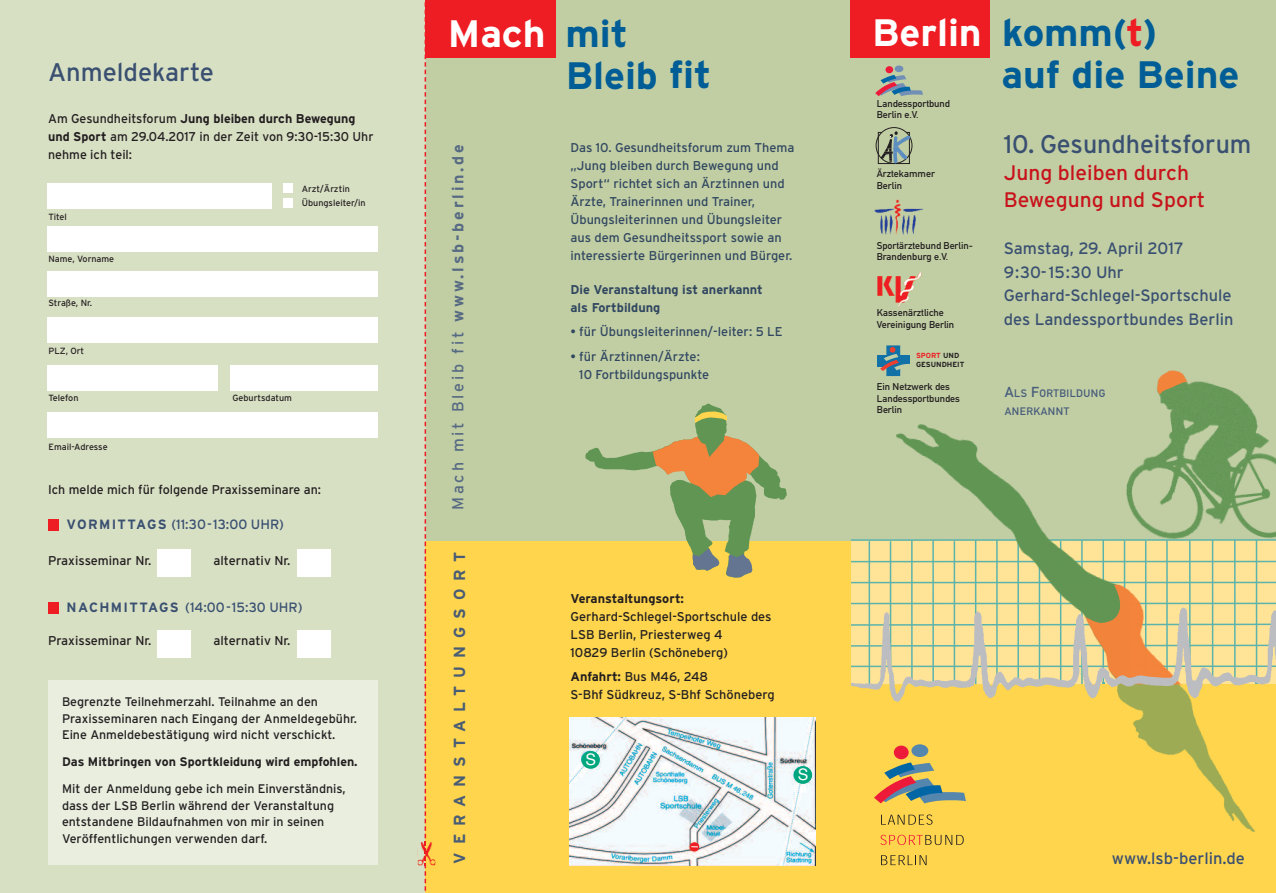
<style>
.page{position:relative;width:1276px;height:893px;background:#fff}
.page>*{position:absolute;margin:0;border:0;box-sizing:border-box;transform-origin:0 0}
.t1{font:700 38.1px/42px "Interstate";color:#005d95}
.t2{font:25.5px "Interstate";color:#3a5071}
.t3{font:21px/27px "Interstate";color:#c8131b}
.t4{font:16.35px/23.9px "Interstate";color:#3a5071}
.t5{font:700 16.05px "Interstate";letter-spacing:.175em;color:#576a83}
.t6{font:700 16.05px "Interstate";letter-spacing:.5em;color:#485c75}
.t7{font:15.9px "Helvetica";color:#fff}
.t8{font:13.5px "Interstate";color:#3a5071}
.t9{font:12.75px/18px "Interstate";color:#231f20}
.t10{font:12.75px/18px "Interstate";color:#314760}
.t11{font:700 12.75px/18px "Interstate";color:#314760}
.t12{font:700 12.75px "Interstate";color:#231f20}
.t13{font:12.45px/16.5px "Interstate";color:#231f20}
.t14{font:700 12.45px "Interstate";color:#231f20}
.t15{font:10.65px/17.2px "DIN Mittelschrift";letter-spacing:.04em;color:#475c7b}
.t16{font:9.75px/11.7px "DIN Mittelschrift";color:#231f20}
.t17{font:9px/14.7px "Interstate";color:#231f20}
.t18{font:700 7.35px/8.2px "Interstate";color:#231f20}
.s1{font-weight:700}
.s2{color:#fff}
.s3{font-weight:400}
.s4{color:#ee1d23}
.s5{font-size:14.25px}
</style>
<div class="page">
<div style="left:0;top:0;width:425px;height:893px;background:#d8e0c4"></div>
<div style="left:48px;top:680px;width:330px;height:185px;background:#e9eedf"></div>
<div style="left:850px;top:0;width:426px;height:551px;background:#c1cea4"></div>
<div style="left:425px;top:0;width:426px;height:561px;background:#c1cea4"></div>
<div style="left:850px;top:540px;width:426px;height:144px;background:#ffe497"></div>
<hr style="left:851px;top:539px;width:425px;height:2px;background:#5bb3ac">
<hr style="left:838px;top:561px;width:438px;height:1px;background:#5bb3ac">
<hr style="left:838px;top:582px;width:438px;height:1px;background:#5bb3ac">
<hr style="left:838px;top:603px;width:438px;height:1px;background:#5bb3ac">
<hr style="left:868px;top:541px;width:2px;height:273px;background:#5bb3ac">
<hr style="left:1145px;top:541px;width:1px;height:273px;background:#5bb3ac">
<hr style="left:1166px;top:541px;width:1px;height:273px;background:#5bb3ac">
<hr style="left:1189px;top:540px;width:1px;height:274px;background:#5bb3ac">
<hr style="left:1211px;top:540px;width:2px;height:274px;background:#5bb3ac">
<hr style="left:1234px;top:540px;width:1px;height:274px;background:#5bb3ac">
<hr style="left:1255px;top:539px;width:2px;height:275px;background:#5bb3ac">
<img style="left:878px;top:424px;width:251px;height:182px">
<div style="left:850px;top:0;width:140px;height:58px;background:#ee1d23"></div>
<div style="left:425px;top:684px;width:851px;height:209px;background:#fed54d"></div>
<img style="left:1136px;top:731px;width:119px;height:101px">
<img style="left:1044px;top:581px;width:178px;height:25px">
<img style="left:850px;top:606px;width:426px;height:125px">
<img style="left:1118px;top:381px;width:158px;height:165px">
<img style="left:1135px;top:370px;width:58px;height:26px">
<div style="left:911px;top:744px;width:17px;height:13px;background:#5586ae;border-radius:50%"></div>
<div style="left:894px;top:746px;width:14px;height:13px;background:#ed1a3a;border-radius:50%"></div>
<svg style="left:874px;top:762px;width:92px;height:41px"></svg>
<svg style="left:881px;top:855px;width:45px;height:10px"></svg>
<svg style="left:880px;top:835px;width:83px;height:10px"></svg>
<svg style="left:881px;top:814px;width:51px;height:11px"></svg>
<div style="left:886px;top:345px;width:14px;height:31px;background:#1272a7"></div>
<div style="left:877px;top:355px;width:32px;height:12px;background:#1272a7"></div>
<img style="left:886px;top:353px;width:13px;height:4px">
<img style="left:899px;top:363px;width:11px;height:8px">
<svg style="left:886px;top:347px;width:10px;height:6px"></svg>
<img style="left:880px;top:357px;width:19px;height:14px">
<div style="left:425px;top:0;width:130px;height:58px;background:#ee1d23"></div>
<img style="left:877px;top:272px;width:45px;height:36px">
<img style="left:874px;top:199px;width:49px;height:36px">
<div style="left:875px;top:127px;width:37px;height:37px;border:1px solid #231f20;border-radius:50%"></div>
<svg style="left:877px;top:131px;width:33px;height:33px"></svg>
<div style="left:425px;top:541px;width:425px;height:352px;background:#fed54d"></div>
<img style="left:569px;top:717px;width:246px;height:148px">
<div style="left:581px;top:751px;width:19px;height:18px;background:#00a77e;border-radius:50%"></div>
<svg style="left:690px;top:842px;width:9px;height:9px"></svg>
<div style="left:794px;top:766px;width:18px;height:18px;background:#00a77e;border-radius:50%"></div>
<img style="left:585px;top:403px;width:202px;height:144px">
<img style="left:690px;top:547px;width:63px;height:31px">
<img style="left:652px;top:433px;width:107px;height:64px">
<svg style="left:695px;top:411px;width:32px;height:12px"></svg>
<div style="left:894px;top:66px;width:9px;height:6px;background:#728fb6;border-radius:50%"></div>
<div style="left:885px;top:66px;width:8px;height:7px;background:#ed1a3a;border-radius:50%"></div>
<svg style="left:875px;top:75px;width:48px;height:21px"></svg>
<div style="left:48px;top:602px;width:11px;height:11px;background:#ee1d23"></div>
<div style="left:48px;top:520px;width:11px;height:11px;background:#ee1d23"></div>
<div style="left:47px;top:183px;width:225px;height:26px;background:#fff"></div>
<div style="left:47px;top:226px;width:331px;height:26px;background:#fff"></div>
<div style="left:47px;top:365px;width:171px;height:25px;background:#fff"></div>
<div style="left:47px;top:412px;width:331px;height:25px;background:#fff"></div>
<div style="left:47px;top:271px;width:331px;height:26px;background:#fff"></div>
<div style="left:47px;top:317px;width:331px;height:26px;background:#fff"></div>
<div style="left:283px;top:183px;width:10px;height:10px;background:#fff"></div>
<div style="left:283px;top:198px;width:10px;height:10px;background:#fff"></div>
<img style="left:417px;top:842px;width:18px;height:23px">
<svg style="left:424px;top:2px;width:2px;height:889px"></svg>
<div style="left:230px;top:365px;width:148px;height:25px;background:#fff"></div>
<div style="left:158px;top:549px;width:33px;height:27px;background:#fff"></div>
<div style="left:158px;top:630px;width:33px;height:27px;background:#fff"></div>
<div style="left:297px;top:549px;width:33px;height:27px;background:#fff"></div>
<div style="left:297px;top:630px;width:33px;height:27px;background:#fff"></div>
<h2 class="t2" style="left:48px;top:57px;width:167px">Anmeldekarte</h2>
<p class="t9" style="left:48px;top:110px;width:327px">Am Gesundheitsforum <span class="s1">Jung bleiben durch Bewegung und Sport</span> am 29.04.2017 in der Zeit von 9:30-15:30 Uhr nehme ich teil:</p>
<p class="t17" style="left:48px;top:210px;width:20px">Titel</p>
<p class="t17" style="left:48px;top:251px;width:67px">Name, Vorname</p>
<p class="t17" style="left:48px;top:296px;width:45px">Straße, Nr.</p>
<p class="t17" style="left:48px;top:343px;width:37px">PLZ, Ort</p>
<p class="t17" style="left:48px;top:391px;width:31px">Telefon</p>
<p class="t17" style="left:232px;top:391px;width:61px">Geburtsdatum</p>
<p class="t17" style="left:302px;top:181px;width:65px">Arzt/Ärztin<br>Übungsleiter/in</p>
<p class="t17" style="left:48px;top:440px;width:61px">Email-Adresse</p>
<p class="t9" style="left:48px;top:480px;width:274px">Ich melde mich für folgende Praxisseminare an:</p>
<p class="t8" style="left:67px;top:517px;width:219px"><span class="s1">VORMITTAGS</span> (11:30-13:00 UHR)</p>
<p class="t9" style="left:48px;top:551px;width:105px">Praxisseminar Nr.</p>
<p class="t9" style="left:214px;top:551px;width:78px">alternativ Nr.</p>
<p class="t8" style="left:67px;top:599px;width:237px"><span class="s1">NACHMITTAGS</span> (14:00-15:30 UHR)</p>
<p class="t9" style="left:48px;top:631px;width:105px">Praxisseminar Nr.</p>
<p class="t9" style="left:214px;top:631px;width:78px">alternativ Nr.</p>
<p class="t13" style="left:62px;top:694px;width:296px">Begrenzte Teilnehmerzahl. Teilnahme an den<br>Praxisseminaren nach Eingang der Anmeldegebühr.<br>Eine Anmeldebestätigung wird nicht verschickt.</p>
<p class="t14" style="left:62px;top:755px;width:297px">Das Mitbringen von Sportkleidung wird empfohlen.</p>
<p class="t13" style="left:62px;top:781px;width:285px">Mit der Anmeldung gebe ich mein Einverständnis, dass der LSB Berlin während der Veranstaltung entstandene Bildaufnahmen von mir in seinen Veröffentlichungen verwenden darf.</p>
<h1 class="t1" style="left:566px;top:12px;width:147px;text-indent:-118px"><span class="s2">Mach</span> mit<br>Bleib fit</h1>
<p class="t5" style="left:448px;top:510px;width:367px;rotate:-90deg"><span class="s3">Mach mit Bleib fit</span> www.lsb-berlin.de</p>
<p class="t6" style="left:450px;top:864px;width:314px;rotate:-90deg">VERANSTALTUNGSORT</p>
<p class="t10" style="left:570px;top:139px;width:225px">Das 10. Gesundheitsforum zum Thema „Jung bleiben durch Bewegung und Sport“ richtet sich an Ärztinnen und Ärzte, Trainerinnen und Trainer, Übungsleiterinnen und Übungsleiter aus dem Gesundheitssport sowie an interessierte Bürgerinnen und Bürger.</p>
<p class="t11" style="left:570px;top:280px;width:194px">Die Veranstaltung ist anerkannt als Fortbildung</p>
<p class="t10" style="left:570px;top:323px;width:214px">• für Übungsleiterinnen/-leiter: 5 LE</p>
<p class="t10" style="left:579px;top:347px;width:132px;text-indent:-9px">• für Ärztinnen/Ärzte:<br>10 Fortbildungspunkte</p>
<p class="t12" style="left:570px;top:591px;width:115px">Veranstaltungsort:</p>
<p class="t9" style="left:570px;top:607px;width:202px">Gerhard-Schlegel-Sportschule des<br>LSB Berlin, Priesterweg 4<br>10829 Berlin (Schöneberg)</p>
<p class="t9" style="left:570px;top:667px;width:205px"><span class="s1">Anfahrt:</span> Bus M46, 248<br>S-Bhf Südkreuz, S-Bhf Schöneberg</p>
<p class="t7" style="left:585px;top:750px;width:12px">S</p>
<p class="t7" style="left:798px;top:765px;width:12px">S</p>
<h1 class="t1" style="left:1001px;top:12px;width:239px;text-indent:-129px"><span class="s2">Berlin</span> komm(<span class="s4">t</span>)<br>auf die Beine</h1>
<p class="t16" style="left:877px;top:98px;width:75px">Landessportbund<br>Berlin e.V.</p>
<p class="t16" style="left:877px;top:169px;width:60px">Ärztekammer<br>Berlin</p>
<p class="t16" style="left:876px;top:240px;width:98px">Sportärztebund Berlin-<br>Brandenburg e.V.</p>
<p class="t16" style="left:877px;top:308px;width:79px">Kassenärztliche<br>Vereinigung Berlin</p>
<p class="t18" style="left:916px;top:352px;width:50px"><span class="s4">SPORT</span> UND<br>GESUNDHEIT</p>
<p class="t16" style="left:877px;top:381px;width:85px">Ein Netzwerk des<br>Landessportbundes<br>Berlin</p>
<h2 class="t2" style="left:1003px;top:130px;width:249px">10. Gesundheitsforum</h2>
<h3 class="t3" style="left:1003px;top:160px;width:203px">Jung bleiben durch<br>Bewegung und Sport</h3>
<p class="t4" style="left:1003px;top:236px;width:231px">Samstag, 29. April 2017<br>9:30-15:30 Uhr<br>Gerhard-Schlegel-Sportschule des Landessportbundes Berlin</p>
<p class="t15" style="left:1005px;top:386px;width:102px"><span class="s5">A</span>LS <span class="s5">F</span>ORTBILDUNG<br>ANERKANNT</p>
<p class="t4" style="left:1112px;top:847px;width:134px">www.lsb-berlin.de</p>
</div>
